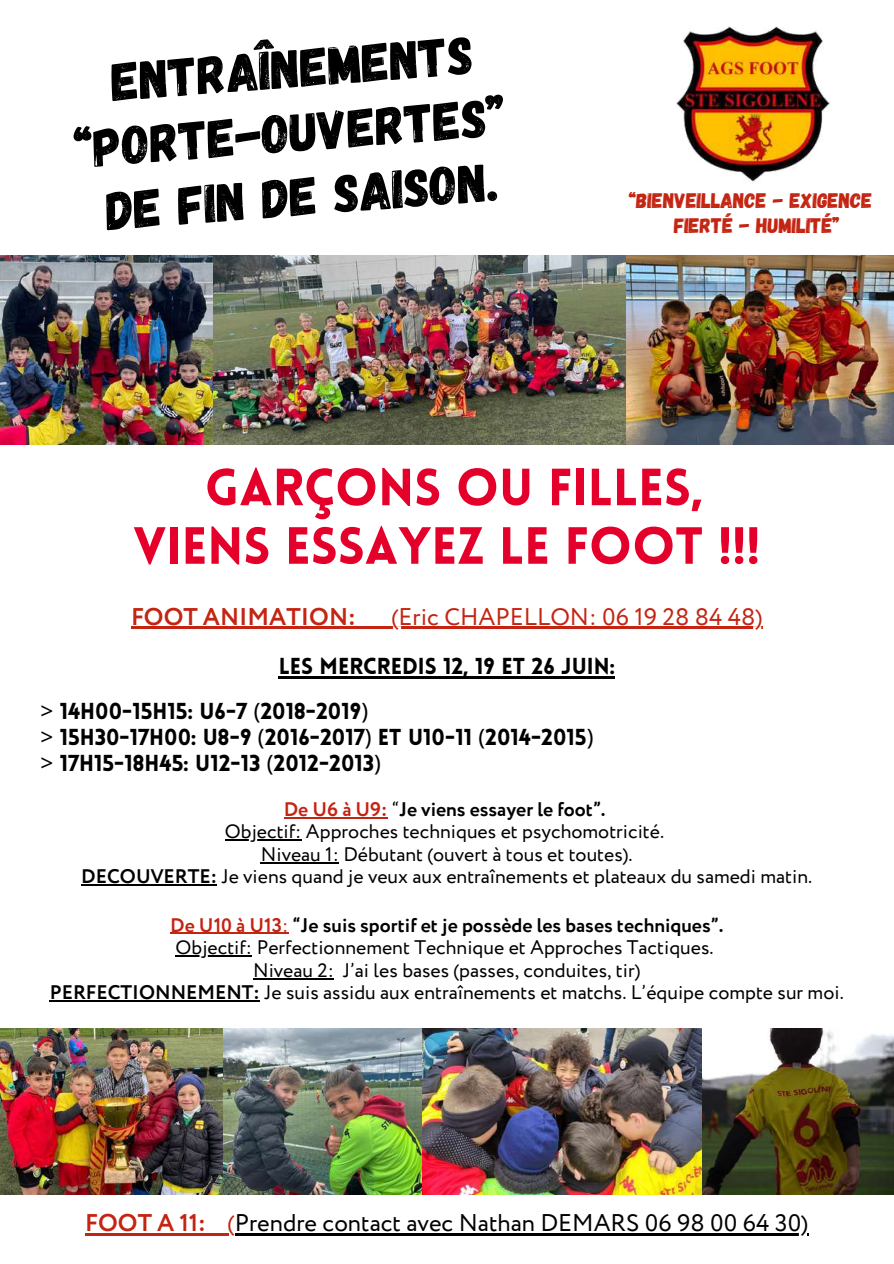
<style>
.page{position:relative;width:894px;height:1264px;background:#fff}
.page>*{position:absolute;margin:0;border:0;box-sizing:border-box;transform-origin:0 0}
.t1{font:54px/64.1px "Gagalin";color:#000;text-align:center}
.t2{font:900 51.15px/58.5px "Lovelo";color:#e4002b;text-align:center}
.t3{font:24.15px "Circe";color:#000}
.t4{font:24.15px "Circe";color:#c42412}
.t5{font:700 24.15px "Circe";color:#c42412}
.t6{font:900 22.65px/45px "Lovelo";color:#000}
.t7{font:21px/24.8px "Gagalin";color:#c42412}
.t8{font:19.65px/22.5px "Circe";color:#000;text-align:center}
.s1{font-family:"Noto Sans";font-weight:400}
.s2{font-weight:700;color:#c42412}
.s3{font-weight:700}
.s4{color:#c42412}
</style>
<div class="page">
<img style="left:676px;top:26px;width:154px;height:156px">
<img style="left:223px;top:1028px;width:418px;height:166px">
<img style="left:0;top:1028px;width:223px;height:166px">
<img style="left:641px;top:1028px;width:252px;height:166px">
<img style="left:0;top:256px;width:213px;height:189px">
<img style="left:213px;top:256px;width:680px;height:189px">
<hr style="left:131px;top:626px;width:225px;height:3px;background:#c42412">
<hr style="left:356px;top:626px;width:35px;height:3px;background:#c42412">
<hr style="left:391px;top:626px;width:371px;height:3px;background:#c42412">
<hr style="left:278px;top:676px;width:336px;height:2px;background:#000">
<hr style="left:283px;top:817px;width:104px;height:1px;background:#c42412">
<hr style="left:225px;top:839px;width:76px;height:1px;background:#000">
<hr style="left:261px;top:862px;width:78px;height:1px;background:#000">
<hr style="left:81px;top:884px;width:136px;height:1px;background:#000">
<hr style="left:170px;top:932px;width:112px;height:2px;background:#c42412">
<svg style="left:282px;top:932px;width:6px;height:2px"></svg>
<hr style="left:176px;top:955px;width:76px;height:1px;background:#000">
<hr style="left:253px;top:977px;width:81px;height:2px;background:#000">
<hr style="left:50px;top:1000px;width:210px;height:1px;background:#000">
<hr style="left:85px;top:1233px;width:121px;height:2px;background:#c42412">
<hr style="left:206px;top:1233px;width:21px;height:2px;background:#c42412">
<hr style="left:235px;top:1233px;width:573px;height:2px;background:#000">
<h1 class="t1" style="left:66px;top:49px;width:434px;rotate:-4deg">ENTRAÎNEMENTS “PORTE-OUVERTES”<br>DE FIN DE SAISON.</h1>
<p class="t7" style="left:673px;top:187px;width:200px;text-indent:-46px">“BIENVEILLANCE - EXIGENCE<br>FIERTÉ - HUMILITÉ”</p>
<h2 class="t2" style="left:133px;top:463px;width:628px">GARÇONS OU FILLES,<br>VIENS ESSAYEZ LE FOOT !!!</h2>
<p class="t5" style="left:131px;top:600px;width:226px">FOOT ANIMATION:</p>
<p class="t4" style="left:391px;top:600px;width:372px">(Eric CHAPELLON: 06 19 28 84 48)</p>
<p class="t6" style="left:40px;top:646px;width:576px;text-indent:238px">LES MERCREDIS 12, 19 ET 26 JUIN: <span class="s1">&gt;</span> 14H00-15H15: U6-7 <span class="s1">(</span>2018-2019<span class="s1">)</span></p>
<p class="t6" style="left:40px;top:726px;width:554px;line-height:25.8px"><span class="s1">&gt;</span> 15H30-17H00: U8-9 <span class="s1">(</span>2016-2017<span class="s1">)</span> ET U10-11 <span class="s1">(</span>2014-2015<span class="s1">) &gt;</span> 17H15-18H45: U12-13 <span class="s1">(</span>2012-2013<span class="s1">)</span></p>
<p class="t8" style="left:81px;top:799px;width:732px"><span class="s2">De U6 à U9:</span> “<span class="s3">Je viens essayer le foot”.<br></span>Objectif: Approches techniques et psychomotricité.<br>Niveau 1: Débutant (ouvert à tous et toutes).<br><span class="s3">DECOUVERTE:</span> Je viens quand je veux aux entraînements et plateaux du samedi matin.</p>
<p class="t8" style="left:50px;top:915px;width:795px"><span class="s2">De U10 à U13</span><span class="s4">:</span> <span class="s3">“Je suis sportif et je possède les bases techniques”.<br></span>Objectif: Perfectionnement Technique et Approches Tactiques.<br>Niveau 2: J’ai les bases (passes, conduites, tir)<br><span class="s3">PERFECTIONNEMENT:</span> Je suis assidu aux entraînements et matchs. L’équipe compte sur moi.</p>
<p class="t3" style="left:85px;top:1206px;width:724px"><span class="s2">FOOT A 11:</span> <span class="s4">(</span>Prendre contact avec Nathan DEMARS 06 98 00 64 30)</p>
</div>
